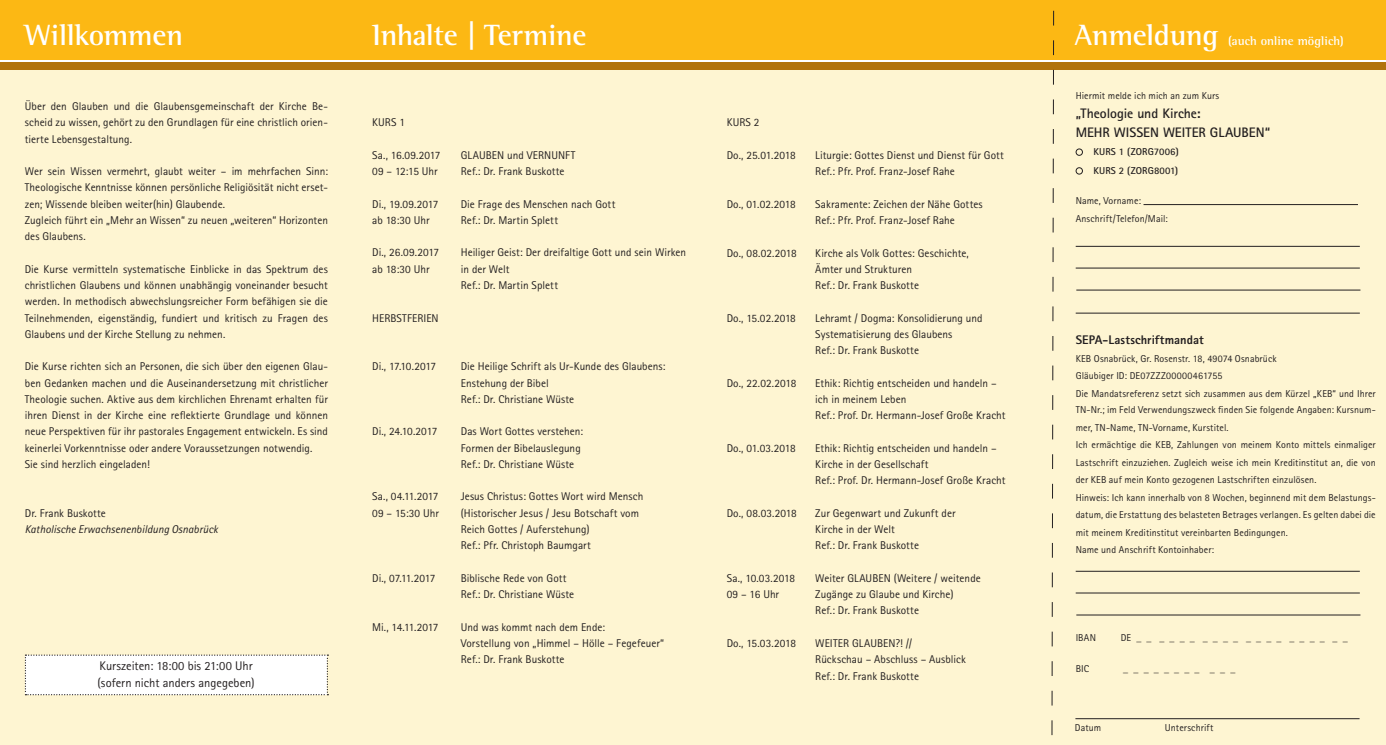
<style>
.page{position:relative;width:1386px;height:745px;background:#fff}
.page>*{position:absolute;margin:0;border:0;box-sizing:border-box;transform-origin:0 0}
.t1{font:700 30px "Rotis Semi Serif Std";letter-spacing:-.01em;color:#fff}
.t2{font:700 13.75px/18.8px "Rotis Sans Serif Std";letter-spacing:-.005em;color:#231f20}
.t3{font:12.5px/17.5px "Rotis Sans Serif Std";color:#231f20}
.t4{font:800 12.5px "Rotis Sans Serif Std";letter-spacing:.005em;color:#231f20}
.t5{font:700 12.5px "Rotis Semi Serif Std";letter-spacing:.005em;color:#fff}
.t6{font:11.25px/16.2px "Rotis Sans Serif Std";letter-spacing:.005em;color:#231f20}
.t7{font:italic 11.25px "Rotis Sans Serif Std";color:#231f20}
.t8{font:11.25px "Rotis Sans Serif Std";letter-spacing:-.025em;color:#231f20}
.t9{font:11.25px "Rotis Sans Serif Std";letter-spacing:-.015em;color:#231f20}
.t10{font:11.25px "Rotis Sans Serif Std";letter-spacing:-.03em;color:#231f20}
.t11{font:10px/17.5px "Rotis Sans Serif Std";letter-spacing:.01em;color:#231f20}
.t12{font:700 10px/18.8px "Rotis Sans Serif Std";letter-spacing:.015em;color:#231f20}
.s1{font-family:"Museo 500";font-weight:400}
</style>
<div class="page">
<div style="left:0;top:0;width:1385px;height:60px;background:#fcb814"></div>
<div style="left:0;top:64px;width:1385px;height:680px;background:#fef5d2"></div>
<div style="left:0;top:62px;width:1385px;height:7px;background:#b2730b"></div>
<div style="left:1075px;top:148px;width:7px;height:8px;border:1px solid #231f20;border-radius:50%"></div>
<div style="left:1075px;top:167px;width:7px;height:7px;border:1px solid #231f20;border-radius:50%"></div>
<hr style="left:1143px;top:204px;width:214px;height:1px;background:#231f20">
<hr style="left:1075px;top:246px;width:284px;height:1px;background:#231f20">
<hr style="left:1075px;top:267px;width:284px;height:1px;background:#231f20">
<hr style="left:1076px;top:289px;width:284px;height:1px;background:#231f20">
<hr style="left:1075px;top:312px;width:284px;height:1px;background:#231f20">
<hr style="left:1075px;top:570px;width:284px;height:1px;background:#231f20">
<hr style="left:1075px;top:592px;width:284px;height:1px;background:#231f20">
<hr style="left:1076px;top:614px;width:284px;height:1px;background:#231f20">
<hr style="left:1075px;top:718px;width:284px;height:1px;background:#231f20">
<svg style="left:1051px;top:10px;width:3px;height:726px"></svg>
<div style="left:25px;top:654px;width:303px;height:40px;background:#fff"></div>
<h1 class="t1" style="left:372px;top:17px;width:216px">Inhalte <span class="s1">|</span> Termine</h1>
<h1 class="t1" style="left:25px;top:17px;width:160px">Willkommen</h1>
<h1 class="t1" style="left:1074px;top:17px;width:146px">Anmeldung</h1>
<p class="t5" style="left:1228px;top:33px;width:117px">(auch online möglich)</p>
<p class="t6" style="left:25px;top:98px;width:305px;text-align:justify">Über den Glauben und die Glaubensgemeinschaft der Kirche Be&shy;scheid zu wissen, gehört zu den Grundlagen für eine christlich orien&shy;tierte Lebensgestaltung.</p>
<p class="t6" style="left:25px;top:163px;width:305px">Wer sein Wissen vermehrt, glaubt weiter – im mehrfachen Sinn:<br>Theologische Kenntnisse können persönliche Religiösität nicht erset&shy;zen; Wissende bleiben weiter(hin) Glaubende.<br>Zugleich führt ein „Mehr an Wissen“ zu neuen „weiteren“ Horizonten des Glaubens.</p>
<p class="t6" style="left:25px;top:260px;width:305px;text-align:justify">Die Kurse vermitteln systematische Einblicke in das Spektrum des christlichen Glaubens und können unabhängig voneinander besucht werden. In methodisch abwechslungsreicher Form befähigen sie die Teilnehmenden, eigenständig, fundiert und kritisch zu Fragen des Glaubens und der Kirche Stellung zu nehmen.</p>
<p class="t6" style="left:25px;top:358px;width:305px">Die Kurse richten sich an Personen, die sich über den eigenen Glau&shy;ben Gedanken machen und die Auseinandersetzung mit christlicher Theologie suchen. Aktive aus dem kirchlichen Ehrenamt erhalten für ihren Dienst in der Kirche eine reflektierte Grundlage und können neue Perspektiven für ihr pastorales Engagement entwickeln. Es sind keinerlei Vorkenntnisse oder andere Voraussetzungen notwendig.<br>Sie sind herzlich eingeladen!</p>
<p class="t6" style="left:25px;top:504px;width:83px">Dr. Frank Buskotte</p>
<p class="t7" style="left:25px;top:522px;width:195px">Katholische Erwachsenenbildung Osnabrück</p>
<p class="t3" style="left:98px;top:656px;width:158px">Kurszeiten: 18:00 bis 21:00 Uhr (sofern nicht anders angegeben)</p>
<p class="t6" style="left:372px;top:114px;width:34px">KURS 1</p>
<p class="t6" style="left:372px;top:147px;width:70px">Sa., 16.09.2017</p>
<p class="t6" style="left:461px;top:147px;width:116px">GLAUBEN und VERNUNFT</p>
<p class="t6" style="left:372px;top:163px;width:67px">09 – 12:15 Uhr</p>
<p class="t6" style="left:461px;top:163px;width:105px">Ref.: Dr. Frank Buskotte</p>
<p class="t6" style="left:372px;top:195px;width:68px">Di., 19.09.2017</p>
<p class="t6" style="left:461px;top:195px;width:156px">Die Frage des Menschen nach Gott</p>
<p class="t6" style="left:372px;top:212px;width:59px">ab 18:30 Uhr</p>
<p class="t6" style="left:461px;top:212px;width:99px">Ref.: Dr. Martin Splett</p>
<p class="t6" style="left:372px;top:244px;width:68px">Di., 26.09.2017</p>
<p class="t6" style="left:461px;top:244px;width:227px">Heiliger Geist: Der dreifaltige Gott und sein Wirken</p>
<p class="t6" style="left:372px;top:260px;width:59px">ab 18:30 Uhr</p>
<p class="t6" style="left:461px;top:260px;width:99px">in der Welt<br>Ref.: Dr. Martin Splett</p>
<p class="t6" style="left:372px;top:309px;width:68px">HERBSTFERIEN</p>
<p class="t8" style="left:372px;top:359px;width:65px">Di., 17.10.2017</p>
<p class="t6" style="left:461px;top:358px;width:206px">Die Heilige Schrift als Ur-Kunde des Glaubens:<br>Enstehung der Bibel<br>Ref.: Dr. Christiane Wüste</p>
<p class="t8" style="left:372px;top:424px;width:67px">Di., 24.10.2017</p>
<p class="t6" style="left:461px;top:423px;width:124px">Das Wort Gottes verstehen:<br>Formen der Bibelauslegung<br>Ref.: Dr. Christiane Wüste</p>
<p class="t6" style="left:372px;top:488px;width:68px">Sa., 04.11.2017</p>
<p class="t6" style="left:461px;top:488px;width:184px">Jesus Christus: Gottes Wort wird Mensch</p>
<p class="t6" style="left:372px;top:504px;width:68px">09 – 15:30 Uhr</p>
<p class="t6" style="left:461px;top:504px;width:180px">(Historischer Jesus / Jesu Botschaft vom<br>Reich Gottes / Auferstehung)<br>Ref.: Pfr. Christoph Baumgart</p>
<p class="t9" style="left:372px;top:571px;width:65px">Di., 07.11.2017</p>
<p class="t6" style="left:461px;top:569px;width:115px">Biblische Rede von Gott<br>Ref.: Dr. Christiane Wüste</p>
<p class="t10" style="left:372px;top:619px;width:68px">Mi., 14.11.2017</p>
<p class="t6" style="left:461px;top:618px;width:205px">Und was kommt nach dem Ende:<br>Vorstellung von „Himmel – Hölle – Fegefeuer“<br>Ref.: Dr. Frank Buskotte</p>
<p class="t6" style="left:726px;top:114px;width:34px">KURS 2</p>
<p class="t9" style="left:726px;top:148px;width:70px">Do., 25.01.2018</p>
<p class="t6" style="left:815px;top:147px;width:190px">Liturgie: Gottes Dienst und Dienst für Gott<br>Ref.: Pfr. Prof. Franz-Josef Rahe</p>
<p class="t6" style="left:726px;top:195px;width:70px">Do., 01.02.2018</p>
<p class="t6" style="left:815px;top:195px;width:169px">Sakramente: Zeichen der Nähe Gottes<br>Ref.: Pfr. Prof. Franz-Josef Rahe</p>
<p class="t6" style="left:726px;top:244px;width:71px">Do., 08.02.2018</p>
<p class="t6" style="left:815px;top:244px;width:155px">Kirche als Volk Gottes: Geschichte,<br>Ämter und Strukturen<br>Ref.: Dr. Frank Buskotte</p>
<p class="t6" style="left:726px;top:309px;width:71px">Do., 15.02.2018</p>
<p class="t6" style="left:815px;top:309px;width:169px">Lehramt / Dogma: Konsolidierung und<br>Systematisierung des Glaubens<br>Ref.: Dr. Frank Buskotte</p>
<p class="t6" style="left:726px;top:374px;width:71px">Do., 22.02.2018</p>
<p class="t6" style="left:815px;top:374px;width:192px">Ethik: Richtig entscheiden und handeln – ich in meinem Leben<br>Ref.: Prof. Dr. Hermann-Josef Große Kracht</p>
<p class="t6" style="left:726px;top:439px;width:71px">Do., 01.03.2018</p>
<p class="t6" style="left:815px;top:439px;width:192px">Ethik: Richtig entscheiden und handeln –<br>Kirche in der Gesellschaft<br>Ref.: Prof. Dr. Hermann-Josef Große Kracht</p>
<p class="t6" style="left:726px;top:504px;width:72px">Do., 08.03.2018</p>
<p class="t6" style="left:815px;top:504px;width:142px">Zur Gegenwart und Zukunft der<br>Kirche in der Welt<br>Ref.: Dr. Frank Buskotte</p>
<p class="t6" style="left:726px;top:569px;width:70px">Sa., 10.03.2018</p>
<p class="t6" style="left:815px;top:569px;width:167px">Weiter GLAUBEN (Weitere / weitende</p>
<p class="t6" style="left:726px;top:585px;width:54px">09 – 16 Uhr</p>
<p class="t6" style="left:815px;top:585px;width:140px">Zugänge zu Glaube und Kirche)<br>Ref.: Dr. Frank Buskotte</p>
<p class="t6" style="left:726px;top:634px;width:71px">Do., 15.03.2018</p>
<p class="t6" style="left:815px;top:634px;width:152px">WEITER GLAUBEN?! //<br>Rückschau – Abschluss – Ausblick<br>Ref.: Dr. Frank Buskotte</p>
<p class="t11" style="left:1075px;top:87px;width:145px">Hiermit melde ich mich an zum Kurs</p>
<p class="t2" style="left:1075px;top:103px;width:196px">„Theologie und Kirche:<br>MEHR WISSEN WEITER GLAUBEN“</p>
<p class="t12" style="left:1093px;top:142px;width:87px">KURS 1 (ZORG7006)<br>KURS 2 (ZORG8001)</p>
<p class="t11" style="left:1075px;top:192px;width:94px">Name, Vorname:<br>Anschrift/Telefon/Mail:</p>
<p class="t4" style="left:1075px;top:332px;width:130px">SEPA-Lastschriftmandat</p>
<p class="t11" style="left:1075px;top:349px;width:301px">KEB Osnabrück, Gr. Rosenstr. 18, 49074 Osnabrück<br>Gläubiger ID: DE07ZZZ00000461755<br>Die Mandatsreferenz setzt sich zusammen aus dem Kürzel „KEB“ und Ihrer</p>
<p class="t11" style="left:1075px;top:401px;width:301px">TN-Nr.; im Feld Verwendungszweck finden Sie folgende Angaben: Kursnum&shy;mer, TN-Name, TN-Vorname, Kurstitel.<br>Ich ermächtige die KEB, Zahlungen von meinem Konto mittels einmaliger Lastschrift einzuziehen. Zugleich weise ich mein Kreditinstitut an, die von der KEB auf mein Konto gezogenen Lastschriften einzulösen.<br>Hinweis: Ich kann innerhalb von 8 Wochen, beginnend mit dem Belastungs&shy;datum, die Erstattung des belasteten Betrages verlangen. Es gelten dabei die mit meinem Kreditinstitut vereinbarten Bedingungen.<br>Name und Anschrift Kontoinhaber:</p>
<p class="t11" style="left:1075px;top:628px;width:22px">IBAN</p>
<p class="t11" style="left:1120px;top:628px;width:229px">DE _ _ _ _ _ _ _ _ _ _ _ _ _ _ _ _ _ _ _ _</p>
<p class="t11" style="left:1075px;top:659px;width:15px">BIC</p>
<p class="t11" style="left:1123px;top:659px;width:113px">_ _ _ _ _ _ _ _ _ _ _</p>
<p class="t11" style="left:1075px;top:718px;width:28px">Datum</p>
<p class="t11" style="left:1165px;top:718px;width:50px">Unterschrift</p>
</div>
